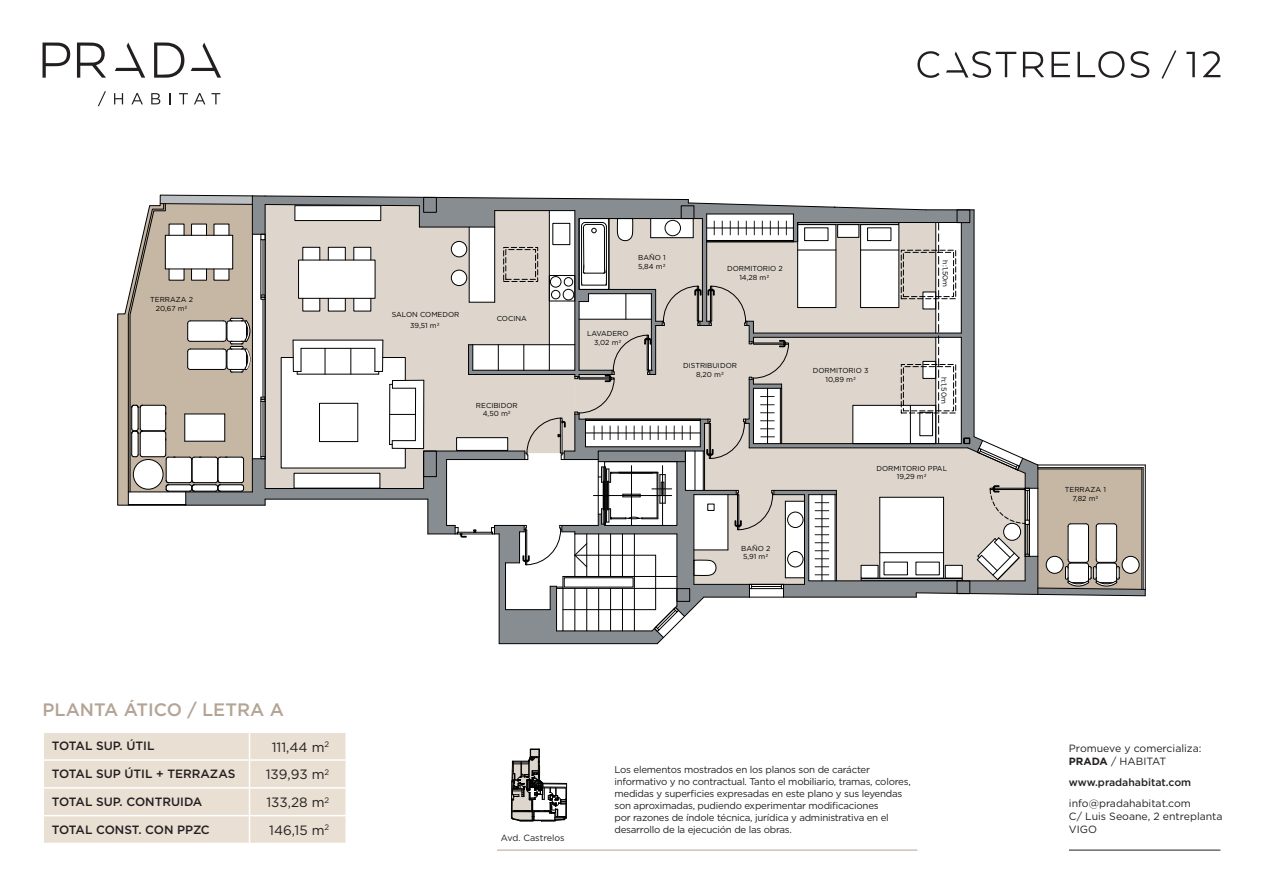
<style>
.page{position:relative;width:1263px;height:893px;background:#fff}
.page>*{position:absolute;margin:0;border:0;box-sizing:border-box;transform-origin:0 0}
.t1{font:500 18px "Gotham";color:#b3a495}
.t2{font:13.5px "Gotham";color:#231f20}
.t3{font:500 12px "Gotham";color:#231f20}
.t4{font:10.5px/12.6px "Gotham";color:#231f20}
.t5{font:500 10.5px "Gotham";color:#231f20}
.t6{font:9.75px/12px "Gotham";letter-spacing:-.025em;color:#231f20}
.t7{font:9px "Gotham";color:#231f20}
.t8{font:7.2px "Gotham";color:#000001}
.s1{font-weight:700}
</style>
<div class="page">
<svg style="left:511px;top:749px;width:56px;height:73px"></svg>
<svg style="left:114px;top:93px;width:9px;height:11px"></svg>
<svg style="left:131px;top:93px;width:12px;height:11px"></svg>
<svg style="left:151px;top:93px;width:9px;height:11px"></svg>
<svg style="left:179px;top:93px;width:9px;height:11px"></svg>
<svg style="left:194px;top:93px;width:11px;height:11px"></svg>
<svg style="left:211px;top:93px;width:9px;height:11px"></svg>
<svg style="left:43px;top:43px;width:27px;height:35px"></svg>
<svg style="left:77px;top:42px;width:68px;height:36px"></svg>
<svg style="left:154px;top:43px;width:67px;height:35px"></svg>
<svg style="left:98px;top:91px;width:8px;height:15px"></svg>
<svg style="left:44px;top:733px;width:302px;height:110px;background:#e9e0d5"></svg>
<hr style="left:345px;top:816px;width:2px;height:27px;background:#fff">
<svg style="left:1161px;top:50px;width:16px;height:29px"></svg>
<svg style="left:1023px;top:52px;width:21px;height:25px"></svg>
<svg style="left:1051px;top:52px;width:19px;height:25px"></svg>
<svg style="left:1077px;top:51px;width:47px;height:27px"></svg>
<svg style="left:1130px;top:51px;width:19px;height:27px"></svg>
<svg style="left:1186px;top:52px;width:9px;height:25px"></svg>
<svg style="left:1203px;top:51px;width:17px;height:26px"></svg>
<svg style="left:917px;top:51px;width:99px;height:27px"></svg>
<hr style="left:497px;top:850px;width:420px;height:1px;background:#b3a495">
<hr style="left:1069px;top:850px;width:151px;height:1px;background:#231f20">
<svg style="left:117px;top:195px;width:1029px;height:449px"></svg>
<p class="t8" style="left:150px;top:295px;width:44px">TERRAZA 2</p>
<p class="t8" style="left:156px;top:304px;width:33px">20,67 m2</p>
<h1 class="t1" style="left:43px;top:698px;width:243px">PLANTA ÁTICO / LETRA A</h1>
<p class="t3" style="left:52px;top:738px;width:104px">TOTAL SUP. ÚTIL</p>
<h2 class="t2" style="left:272px;top:738px;width:59px">111,44 m<sup>2</sup></h2>
<p class="t3" style="left:52px;top:766px;width:185px">TOTAL SUP ÚTIL + TERRAZAS</p>
<h2 class="t2" style="left:266px;top:766px;width:65px">139,93 m<sup>2</sup></h2>
<p class="t3" style="left:52px;top:794px;width:152px">TOTAL SUP. CONTRUIDA</p>
<h2 class="t2" style="left:266px;top:794px;width:64px">133,28 m<sup>2</sup></h2>
<p class="t3" style="left:52px;top:822px;width:160px">TOTAL CONST. CON PPZC</p>
<h2 class="t2" style="left:269px;top:821px;width:61px">146,15 m<sup>2</sup></h2>
<p class="t8" style="left:392px;top:310px;width:69px">SALON COMEDOR</p>
<p class="t8" style="left:410px;top:320px;width:31px">39,51 m2</p>
<p class="t8" style="left:497px;top:313px;width:32px">COCINA</p>
<p class="t8" style="left:476px;top:401px;width:43px">RECIBIDOR</p>
<p class="t8" style="left:483px;top:409px;width:30px">4,50 m2</p>
<p class="t8" style="left:638px;top:253px;width:29px">BAÑO 1</p>
<p class="t8" style="left:638px;top:262px;width:29px">5,84 m2</p>
<p class="t8" style="left:727px;top:264px;width:57px">DORMITORIO 2</p>
<p class="t8" style="left:739px;top:273px;width:31px">14,28 m2</p>
<p class="t8" style="left:587px;top:329px;width:43px">LAVADERO</p>
<p class="t8" style="left:594px;top:338px;width:29px">3,02 m2</p>
<p class="t8" style="left:683px;top:361px;width:55px">DISTRIBUIDOR</p>
<p class="t8" style="left:696px;top:370px;width:29px">8,20 m2</p>
<p class="t8" style="left:741px;top:544px;width:31px">BAÑO 2</p>
<p class="t8" style="left:743px;top:552px;width:27px">5,91 m2</p>
<p class="t8" style="left:950px;top:260px;width:29px;rotate:90deg">h:1,50m</p>
<p class="t8" style="left:813px;top:365px;width:57px">DORMITORIO 3</p>
<p class="t8" style="left:825px;top:375px;width:32px">10,89 m2</p>
<p class="t8" style="left:949px;top:377px;width:29px;rotate:90deg">h:1,50m</p>
<p class="t8" style="left:876px;top:463px;width:72px">DORMITORIO PPAL</p>
<p class="t8" style="left:897px;top:472px;width:31px">19,29 m2</p>
<p class="t7" style="left:501px;top:832px;width:65px">Avd. Castrelos</p>
<p class="t6" style="left:614px;top:764px;width:298px">Los elementos mostrados en los planos son de carácter informativo y no contractual. Tanto el mobiliario, tramas, colores, medidas y superficies expresadas en este plano y sus leyendas son aproximadas, pudiendo experimentar modificaciones<br>por razones de índole técnica, jurídica y administrativa en el desarrollo de la ejecución de las obras.</p>
<p class="t8" style="left:1065px;top:485px;width:43px">TERRAZA 1</p>
<p class="t8" style="left:1072px;top:494px;width:28px">7,82 m2</p>
<p class="t4" style="left:1069px;top:742px;width:134px">Promueve y comercializa:<br><span class="s1">PRADA</span> / HABITAT</p>
<p class="t5" style="left:1069px;top:776px;width:124px">www.pradahabitat.com</p>
<p class="t4" style="left:1069px;top:797px;width:155px">info@pradahabitat.com<br>C/ Luis Seoane, 2 entreplanta<br>VIGO</p>
</div>
